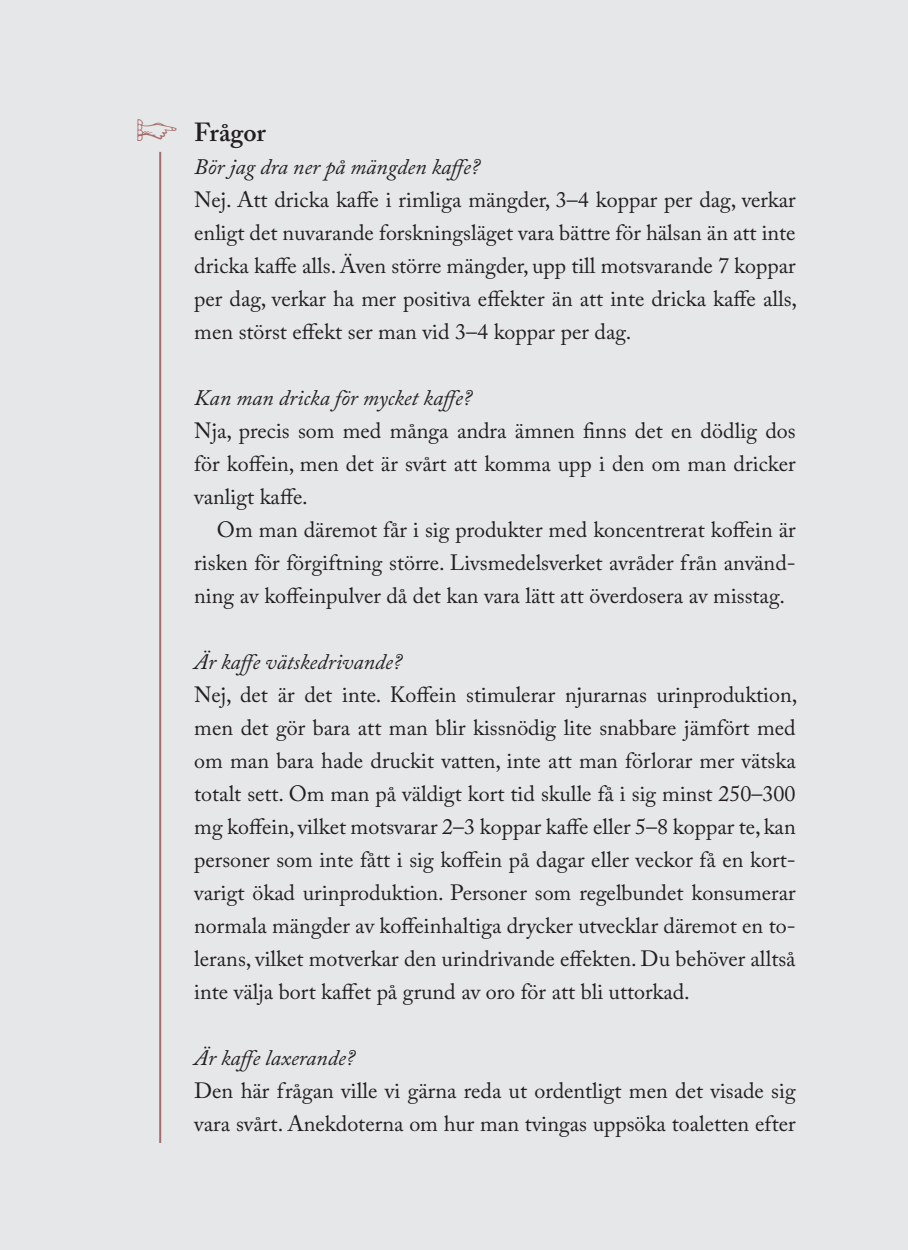
<style>
.page{position:relative;width:908px;height:1250px;background:#fff}
.page>*{position:absolute;margin:0;border:0;box-sizing:border-box;transform-origin:0 0}
.t1{font:600 26px "Adobe Caslon Pro";color:#231f20}
.t2{font:22px/33px "Adobe Caslon Pro";color:#231f20;text-align:justify}
.t3{font:italic 22px "Adobe Caslon Pro";color:#231f20}
.s1{font-size:40px;color:#a66d6c}
</style>
<div class="page">
<div style="left:0;top:0;width:907px;height:1249px;background:#e6e7e9"></div>
<hr style="left:159px;top:152px;width:2px;height:990px;background:#a66d6c">
<svg style="left:0;top:0;width:3px;height:4px"></svg>
<p class="t1" style="left:137px;top:116px;width:130px"><span class="s1">p</span> Frågor</p>
<p class="t3" style="left:194px;top:153px;width:287px">Bör jag dra ner på mängden kaffe?</p>
<p class="t2" style="left:194px;top:183px;width:604px">Nej. Att dricka kaffe i rimliga mängder, 3–4 koppar per dag, verkar enligt det nuvarande forskningsläget vara bättre för hälsan än att inte dricka kaffe alls. Även större mängder, upp till motsvarande 7 koppar per dag, verkar ha mer positiva effekter än att inte dricka kaffe alls, men störst effekt ser man vid 3–4 koppar per dag.</p>
<p class="t3" style="left:194px;top:384px;width:279px">Kan man dricka för mycket kaffe?</p>
<p class="t2" style="left:194px;top:414px;width:602px">Nja, precis som med många andra ämnen finns det en dödlig dos för koffein, men det är svårt att komma upp i den om man dricker vanligt kaffe.</p>
<p class="t2" style="left:194px;top:513px;width:602px;text-indent:23px">Om man däremot får i sig produkter med koncentrerat koffein är risken för förgiftning större. Livsmedelsverket avråder från använd&shy;ning av koffeinpulver då det kan vara lätt att överdosera av misstag.</p>
<p class="t3" style="left:194px;top:648px;width:209px">Är kaffe vätskedrivande?</p>
<p class="t2" style="left:194px;top:678px;width:604px">Nej, det är det inte. Koffein stimulerar njurarnas urinproduktion, men det gör bara att man blir kissnödig lite snabbare jämfört med om man bara hade druckit vatten, inte att man förlorar mer vätska totalt sett. Om man på väldigt kort tid skulle få i sig minst 250–300 mg koffein, vilket motsvarar 2–3 koppar kaffe eller 5–8 koppar te, kan personer som inte fått i sig koffein på dagar eller veckor få en kort&shy;varigt ökad urinproduktion. Personer som regelbundet konsumerar normala mängder av koffeinhaltiga drycker utvecklar däremot en to&shy;lerans, vilket motverkar den urindrivande effekten. Du behöver alltså inte välja bort kaffet på grund av oro för att bli uttorkad.</p>
<p class="t3" style="left:194px;top:1044px;width:162px">Är kaffe laxerande?</p>
<p class="t2" style="left:194px;top:1074px;width:602px">Den här frågan ville vi gärna reda ut ordentligt men det visade sig vara svårt. Anekdoterna om hur man tvingas uppsöka toaletten efter</p>
</div>
